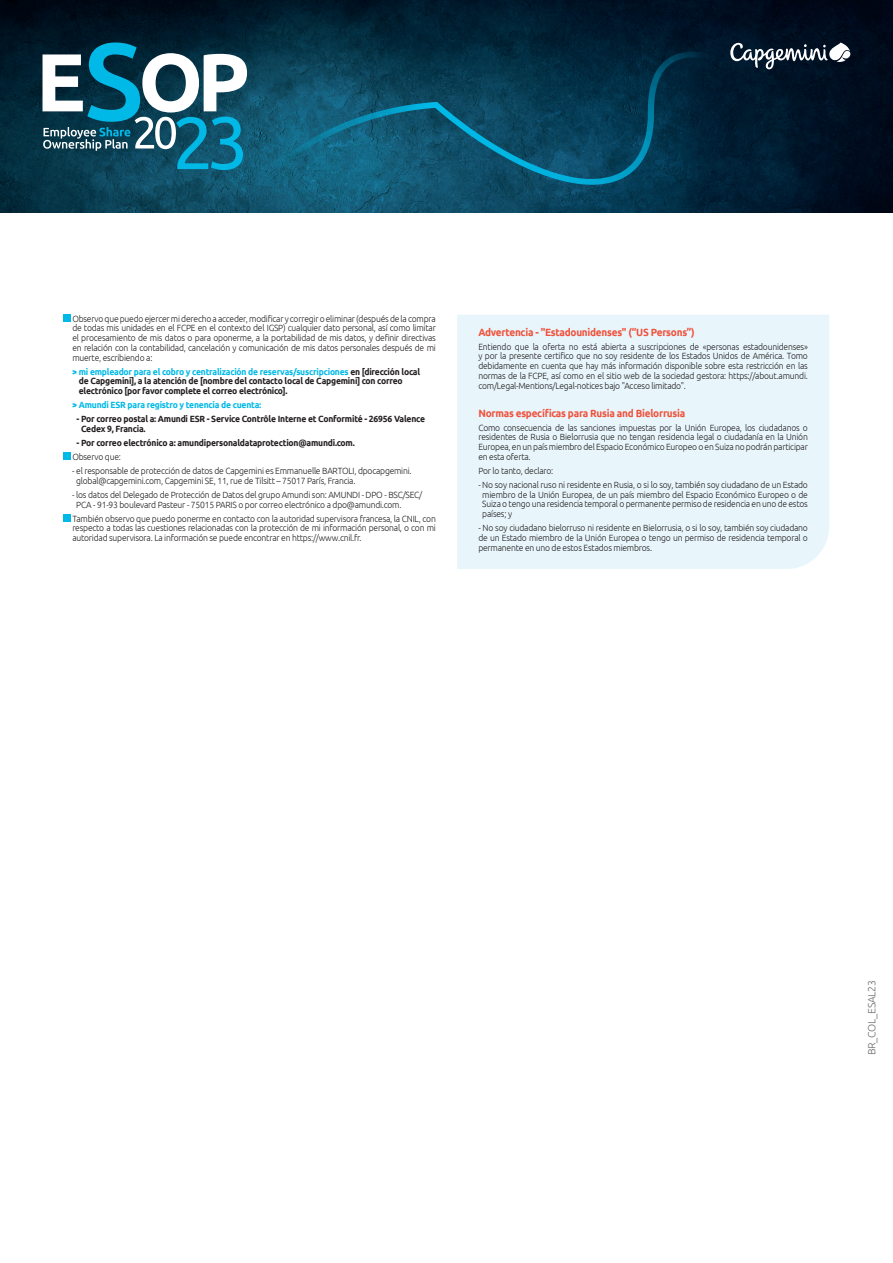
<style>
.page{position:relative;width:893px;height:1263px;background:#fff}
.page>*{position:absolute;margin:0;border:0;box-sizing:border-box;transform-origin:0 0}
.t1{font:700 10.5px "Ubuntu";letter-spacing:-.025em;color:#f0523c;scale:.95 1}
.t2{font:300 10.5px "Ubuntu";letter-spacing:-.025em;color:#6c6d70}
.t3{font:300 9px/9.8px "Ubuntu";letter-spacing:-.025em;color:#231f20;text-align:justify;scale:.95 1}
.t4{font:700 9px/9.8px "Ubuntu";letter-spacing:-.025em;color:#231f20;scale:.95 1}
.t5{font:700 9px "Ubuntu";letter-spacing:-.025em;color:#00b9e7;scale:.95 1}
.s1{color:#00b9e7}
</style>
<div class="page">
<img style="left:0;top:0;width:893px;height:213px">
<svg style="left:43px;top:43px;width:204px;height:127px"></svg>
<svg style="left:247px;top:52px;width:437px;height:144px;background:#0b4c65"></svg>
<svg style="left:730px;top:43px;width:120px;height:26px"></svg>
<div style="left:457px;top:315px;width:372px;height:254px;background:#e8f6fc"></div>
<div style="left:64px;top:315px;width:7px;height:7px;background:#00b9e7"></div>
<div style="left:64px;top:453px;width:7px;height:7px;background:#00b9e7"></div>
<div style="left:64px;top:514px;width:7px;height:7px;background:#00b9e7"></div>
<p class="t3" style="left:72px;top:313px;width:384px">Observo que puedo ejercer mi derecho a acceder, modificar y corregir o eliminar (después de la compra de todas mis unidades en el FCPE en el contexto del IGSP) cualquier dato personal, así como limitar el procesamiento de mis datos o para oponerme, a la portabilidad de mis datos, y definir directivas en relación con la contabilidad, cancelación y comunicación de mis datos personales después de mi muerte, escribiendo a:</p>
<p class="t4" style="left:79px;top:366px;width:361px;text-indent:-6px"><span class="s1">&gt; mi empleador para el cobro y centralización de reservas/suscripciones</span> en [dirección local de Capgemini], a la atención de [nombre del contacto local de Capgemini] con correo electrónico [por favor complete el correo electrónico].</p>
<p class="t5" style="left:72px;top:400px;width:200px">&gt; Amundi ESR para registro y tenencia de cuenta:</p>
<p class="t4" style="left:81px;top:414px;width:364px;text-indent:-5px">- Por correo postal a: Amundi ESR - Service Contrôle Interne et Conformité - 26956 Valence<br>Cedex 9, Francia.</p>
<p class="t4" style="left:77px;top:438px;width:294px">- Por correo electrónico a: amundipersonaldataprotection@amundi.com.</p>
<p class="t3" style="left:72px;top:452px;width:53px">Observo que:</p>
<p class="t3" style="left:76px;top:466px;width:355px;text-indent:-4px">- el responsable de protección de datos de Capgemini es Emmanuelle BARTOLI, dpocapgemini. global@capgemini.com, Capgemini SE, 11, rue de Tilsitt – 75017 París, Francia.</p>
<p class="t3" style="left:76px;top:489px;width:366px;text-indent:-4px">- los datos del Delegado de Protección de Datos del grupo Amundi son: AMUNDI - DPO - BSC/SEC/<br>PCA - 91-93 boulevard Pasteur - 75015 PARIS o por correo electrónico a dpo@amundi.com.</p>
<p class="t3" style="left:72px;top:513px;width:384px">También observo que puedo ponerme en contacto con la autoridad supervisora francesa, la CNIL, con respecto a todas las cuestiones relacionadas con la protección de mi información personal, o con mi autoridad supervisora. La información se puede encontrar en https://www.cnil.fr.</p>
<p class="t1" style="left:478px;top:326px;width:229px">Advertencia - "Estadounidenses" (“US Persons”)</p>
<p class="t3" style="left:478px;top:341px;width:348px">Entiendo que la oferta no está abierta a suscripciones de «personas estadounidenses» y por la presente certifico que no soy residente de los Estados Unidos de América. Tomo debidamente en cuenta que hay más información disponible sobre esta restricción en las normas de la FCPE, así como en el sitio web de la sociedad gestora: https://about.amundi. com/Legal-Mentions/Legal-notices bajo "Acceso limitado".</p>
<p class="t1" style="left:478px;top:407px;width:219px">Normas específicas para Rusia and Bielorrusia</p>
<p class="t3" style="left:478px;top:422px;width:348px">Como consecuencia de las sanciones impuestas por la Unión Europea, los ciudadanos o residentes de Rusia o Bielorrusia que no tengan residencia legal o ciudadanía en la Unión Europea, en un país miembro del Espacio Económico Europeo o en Suiza no podrán participar en esta oferta.</p>
<p class="t3" style="left:478px;top:466px;width:80px">Por lo tanto, declaro:</p>
<p class="t3" style="left:482px;top:480px;width:344px;text-indent:-4px">- No soy nacional ruso ni residente en Rusia, o si lo soy, también soy ciudadano de un Estado miembro de la Unión Europea, de un país miembro del Espacio Económico Europeo o de Suiza o tengo una residencia temporal o permanente permiso de residencia en uno de estos países; y</p>
<p class="t3" style="left:478px;top:523px;width:348px">- No soy ciudadano bielorruso ni residente en Bielorrusia, o si lo soy, también soy ciudadano de un Estado miembro de la Unión Europea o tengo un permiso de residencia temporal o permanente en uno de estos Estados miembros.</p>
<p class="t2" style="left:865px;top:1055px;width:77px;rotate:-90deg">BR_COL_ESAL23</p>
</div>
